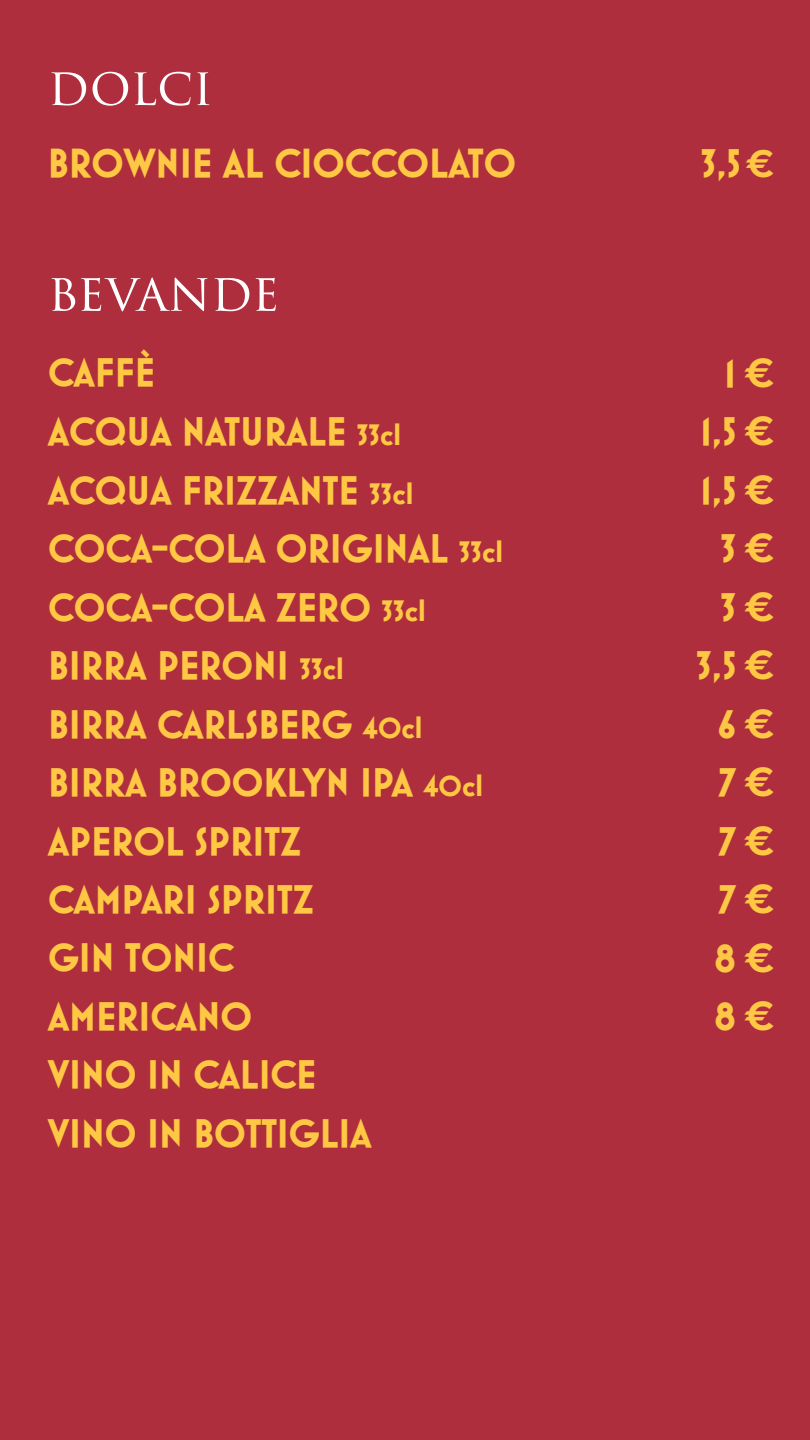
<style>
.page{position:relative;width:810px;height:1440px;background:#af2e3d}
.page>*{position:absolute;margin:0;border:0;box-sizing:border-box;transform-origin:0 0}
.t1{font:51px "Trajan Pro 3";letter-spacing:-.005em;color:#fff}
.t2{font:700 41.25px "Mostra One";color:#ffc844}
.t3{font:700 40.5px/58.5px "Mostra One";color:#ffc844}
.t4{font:700 40.5px/58.5px "Mostra One";color:#fcc744;text-align:right}
.s1{font-family:"Cal Sans";font-weight:600;font-size:38.25px}
.s2{font-size:30px}
.s3{font-family:"Windlesham Pro";font-size:30px}
.s4{font-family:"Cal Sans";font-weight:600;color:#ffc844}
</style>
<div class="page">
<p class="t1" style="left:48px;top:52px;width:167px">DOLCI</p>
<p class="t2" style="left:48px;top:140px;width:470px">BROWNIE AL CIOCCOLATO</p>
<p class="t3" style="left:701px;top:133px;width:75px">3,5 <span class="s1">€</span></p>
<p class="t1" style="left:48px;top:257px;width:233px">BEVANDE</p>
<p class="t3" style="left:48px;top:342px;width:456px">CAFFÈ<br>ACQUA NATURALE <span class="s2">33</span><span class="s3">cl<br></span>ACQUA FRIZZANTE <span class="s2">33</span><span class="s3">cl<br></span>COCA-COLA ORIGINAL <span class="s2">33</span><span class="s3">cl<br></span>COCA-COLA ZERO <span class="s2">33</span><span class="s3">cl<br></span>BIRRA PERONI <span class="s2">33</span><span class="s3">cl<br></span>BIRRA CARLSBERG <span class="s2">40</span><span class="s3">cl<br></span>BIRRA BROOKLYN IPA <span class="s2">40</span><span class="s3">cl<br></span>APEROL SPRITZ<br>CAMPARI SPRITZ<br>GIN TONIC<br>AMERICANO<br>VINO IN CALICE<br>VINO IN BOTTIGLIA</p>
<p class="t4" style="left:696px;top:343px;width:79px">1 <span class="s4">€<br></span>1,5 <span class="s4">€<br></span>1,5 <span class="s4">€<br></span>3 <span class="s4">€<br></span>3 <span class="s4">€<br></span>3,5 <span class="s4">€<br></span>6 <span class="s4">€<br></span>7 <span class="s4">€<br></span>7 <span class="s4">€<br></span>7 <span class="s4">€<br></span>8 <span class="s4">€<br></span>8 <span class="s4">€</span></p>
</div>
